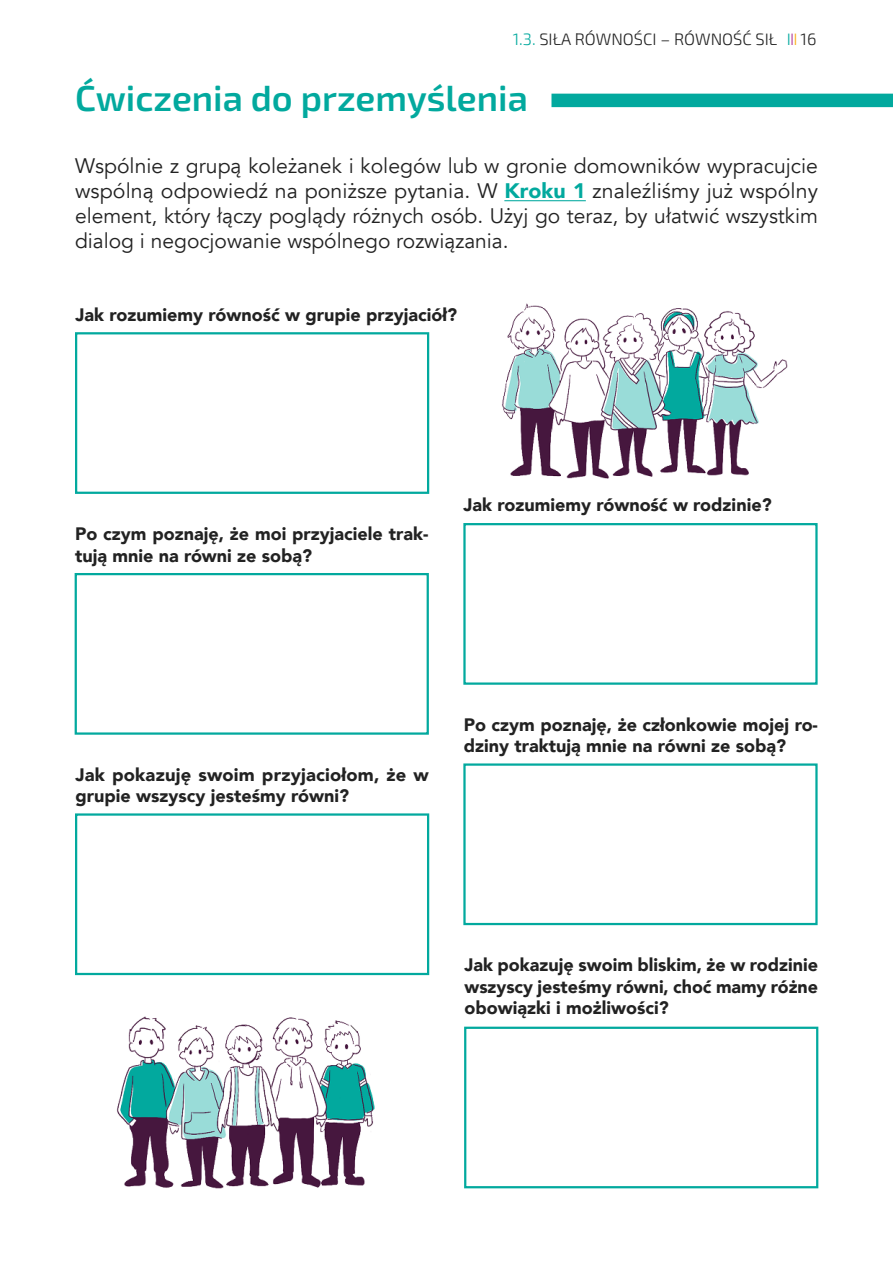
<style>
.page{position:relative;width:893px;height:1263px;background:#fff}
.page>*{position:absolute;margin:0;border:0;box-sizing:border-box;transform-origin:0 0}
.t1{font:600 36px "Exo 2";color:#02a99e}
.t2{font:21px/25.2px "Avenir";color:#222;text-align:justify}
.t3{font:900 18px/21.6px "Avenir";color:#222}
.t4{font:300 16.5px "Exo 2";color:#222}
.s1{color:#02a99e}
.s2{color:#b23a9b}
.s3{color:#faad17}
.s4{font-weight:900;color:#02a99e}
</style>
<div class="page">
<img style="left:74px;top:93px;width:819px;height:1096px">
<hr style="left:504px;top:200px;width:82px;height:1px;background:#02a99e">
<div style="left:551px;top:94px;width:342px;height:13px;background:#02a99e"></div>
<div style="left:75px;top:813px;width:354px;height:162px;border:2px solid #02a99e"></div>
<div style="left:464px;top:1027px;width:354px;height:161px;border:2px solid #02a99e"></div>
<div style="left:75px;top:573px;width:354px;height:162px;border:2px solid #02a99e"></div>
<div style="left:463px;top:763px;width:355px;height:162px;border:2px solid #02a99e"></div>
<div style="left:75px;top:332px;width:354px;height:162px;border:2px solid #02a99e"></div>
<div style="left:463px;top:523px;width:355px;height:162px;border:2px solid #02a99e"></div>
<p class="t4" style="left:513px;top:28px;width:266px"><span class="s1">1.3.</span> SIŁA RÓWNOŚCI – RÓWNOŚĆ SIŁ</p>
<p class="t4" style="left:787px;top:28px;width:31px"><span class="s1">I</span><span class="s2">I</span><span class="s3">I</span> 16</p>
<h1 class="t1" style="left:75px;top:73px;width:454px">Ćwiczenia do przemyślenia</h1>
<p class="t2" style="left:75px;top:153px;width:745px">Wspólnie z grupą koleżanek i kolegów lub w gronie domowników wypracujcie wspólną odpowiedź na poniższe pytania. W <span class="s4">Kroku 1</span> znaleźliśmy już wspólny element, który łączy poglądy różnych osób. Użyj go teraz, by ułatwić wszystkim dialog i negocjowanie wspólnego rozwiązania.</p>
<p class="t3" style="left:75px;top:303px;width:383px">Jak rozumiemy równość w grupie przyjaciół?</p>
<p class="t3" style="left:75px;top:523px;width:355px">Po czym poznaję, że moi przyjaciele trak&shy;tują mnie na równi ze sobą?</p>
<p class="t3" style="left:463px;top:493px;width:310px">Jak rozumiemy równość w rodzinie?</p>
<p class="t3" style="left:75px;top:763px;width:355px">Jak pokazuję swoim przyjaciołom, że w grupie wszyscy jesteśmy równi?</p>
<p class="t3" style="left:464px;top:713px;width:356px">Po czym poznaję, że członkowie mojej ro&shy;dziny traktują mnie na równi ze sobą?</p>
<p class="t3" style="left:464px;top:953px;width:355px;text-align:justify">Jak pokazuję swoim bliskim, że w rodzinie wszyscy jesteśmy równi, choć mamy różne obowiązki i możliwości?</p>
</div>
